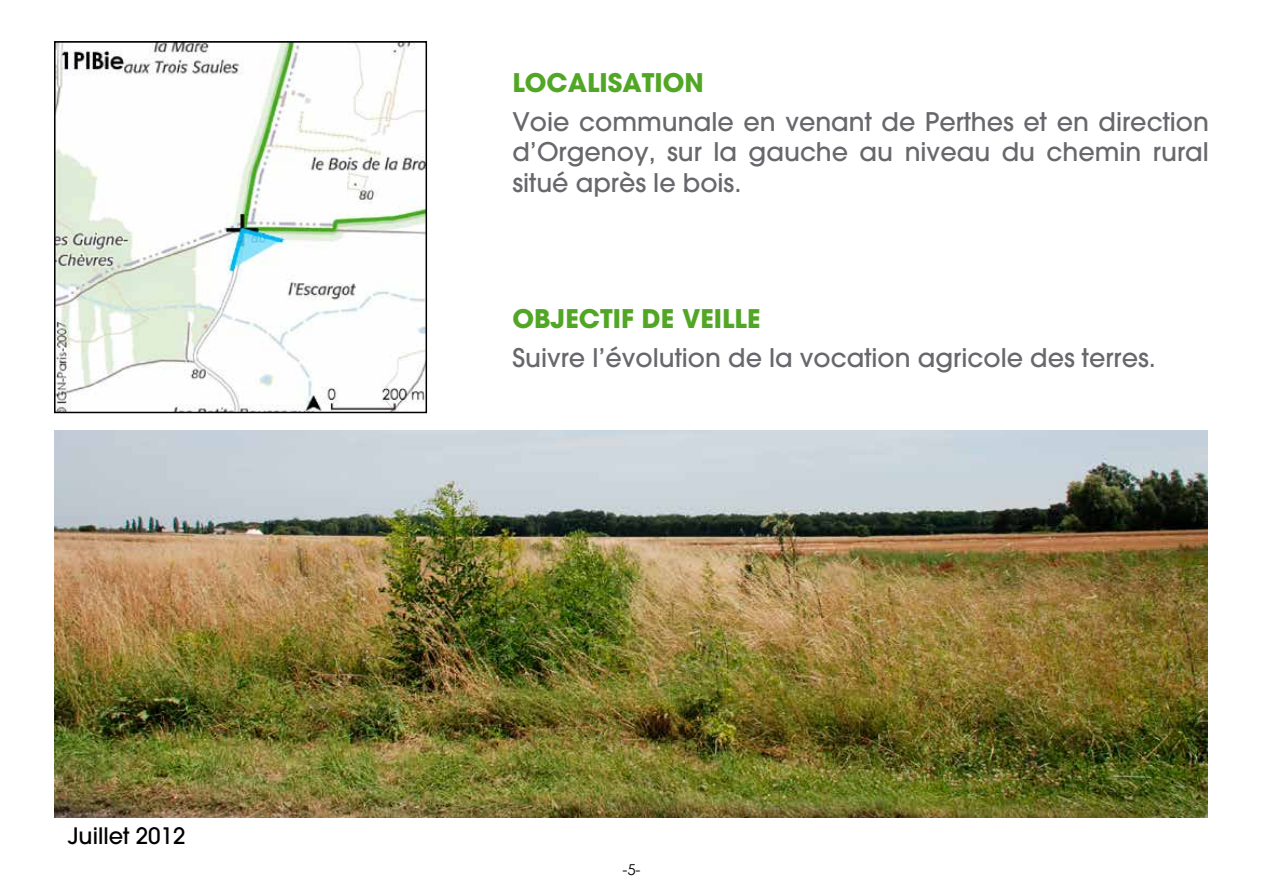
<style>
.page{position:relative;width:1263px;height:893px;background:#fff}
.page>*{position:absolute;margin:0;border:0;box-sizing:border-box;transform-origin:0 0}
.t1{font:500 25.5px/30.6px "Avant Garde";color:#68676c;text-align:justify}
.t2{font:700 25.5px "Avant Garde";color:#52a625}
.t3{font:500 22.5px "Avant Garde";color:#000}
.t4{font:15px "Century Gothic";color:#000}
</style>
<div class="page">
<img style="left:57px;top:44px;width:367px;height:366px">
<div style="left:54px;top:41px;width:373px;height:372px;border:2px solid #000"></div>
<img style="left:54px;top:431px;width:1154px;height:387px">
<p class="t3" style="left:68px;top:822px;width:119px">Juillet 2012</p>
<p class="t2" style="left:512px;top:66px;width:193px">LOCALISATION</p>
<p class="t1" style="left:512px;top:106px;width:698px">Voie communale en venant de Perthes et en direction d’Orgenoy, sur la gauche au niveau du chemin rural situé après le bois.</p>
<p class="t2" style="left:512px;top:302px;width:250px">OBJECTIF DE VEILLE</p>
<p class="t1" style="left:512px;top:343px;width:645px">Suivre l’évolution de la vocation agricole des terres.</p>
<p class="t4" style="left:622px;top:859px;width:20px">-5-</p>
</div>
